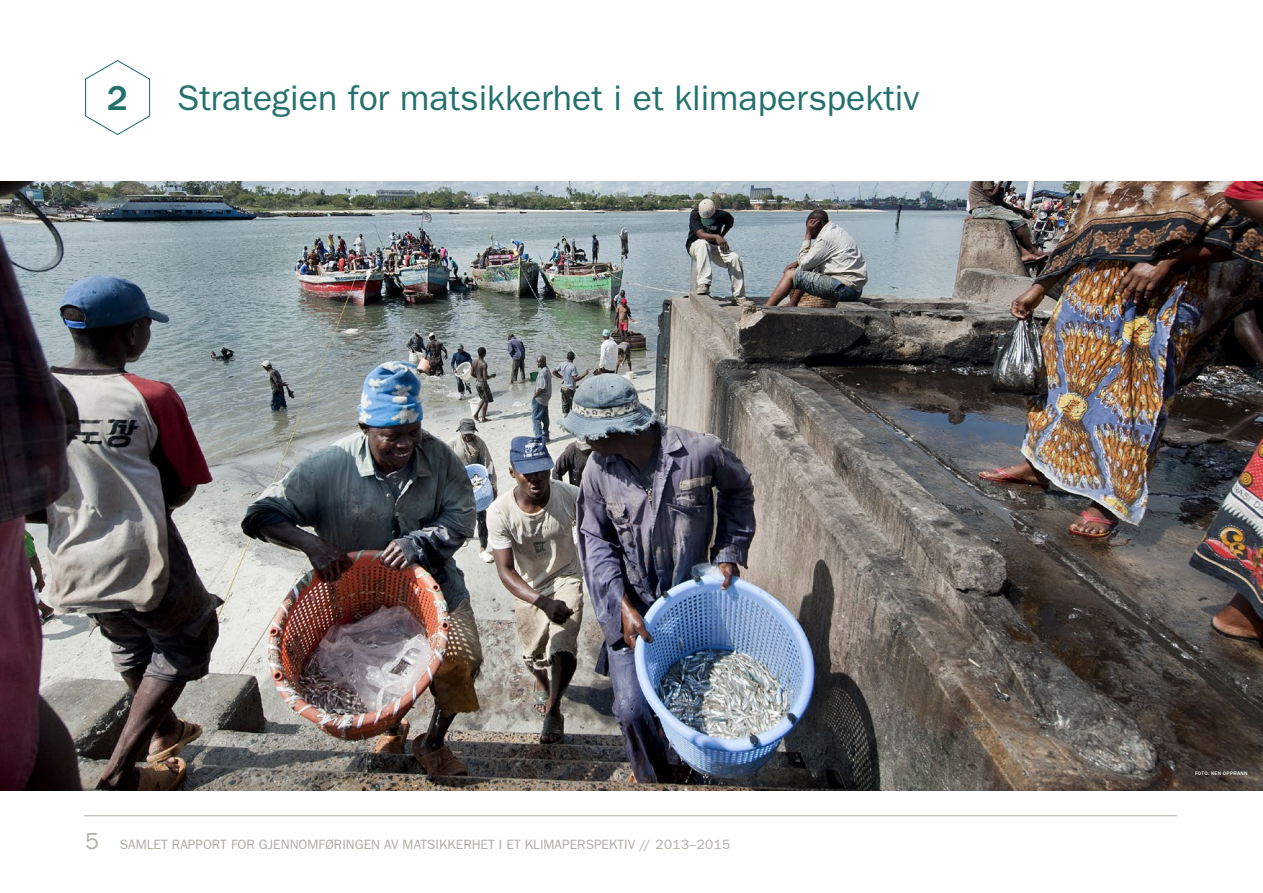
<style>
.page{position:relative;width:1263px;height:893px;background:#fff}
.page>*{position:absolute;margin:0;border:0;box-sizing:border-box;transform-origin:0 0}
.t1{font:35.7px "ITC Franklin Gothic Std";color:#23716d}
.t2{font:500 35.7px "ITC Franklin Gothic Std";color:#23716d}
.t3{font:13.5px "ITC Franklin Gothic Std";color:#b1aca2}
.t4{font:500 5.25px "ITC Franklin Gothic Std";letter-spacing:.05em;color:#fff}
.s1{font-size:23.25px}
</style>
<div class="page">
<hr style="left:84px;top:815px;width:1093px;height:1px;background:#b1aca2">
<img style="left:0;top:181px;width:1263px;height:610px">
<svg style="left:85px;top:60px;width:66px;height:75px"></svg>
<h1 class="t2" style="left:107px;top:78px;width:22px">2</h1>
<h1 class="t1" style="left:177px;top:77px;width:743px">Strategien for matsikkerhet i et klimaperspektiv</h1>
<p class="t3" style="left:85px;top:837px;width:647px"><span class="s1">5</span> SAMLET RAPPORT FOR GJENNOMFØRINGEN AV MATSIKKERHET I ET KLIMAPERSPEKTIV // 2013–2015</p>
<p class="t4" style="left:1195px;top:770px;width:54px">FOTO: KEN OPPRANN</p>
</div>
